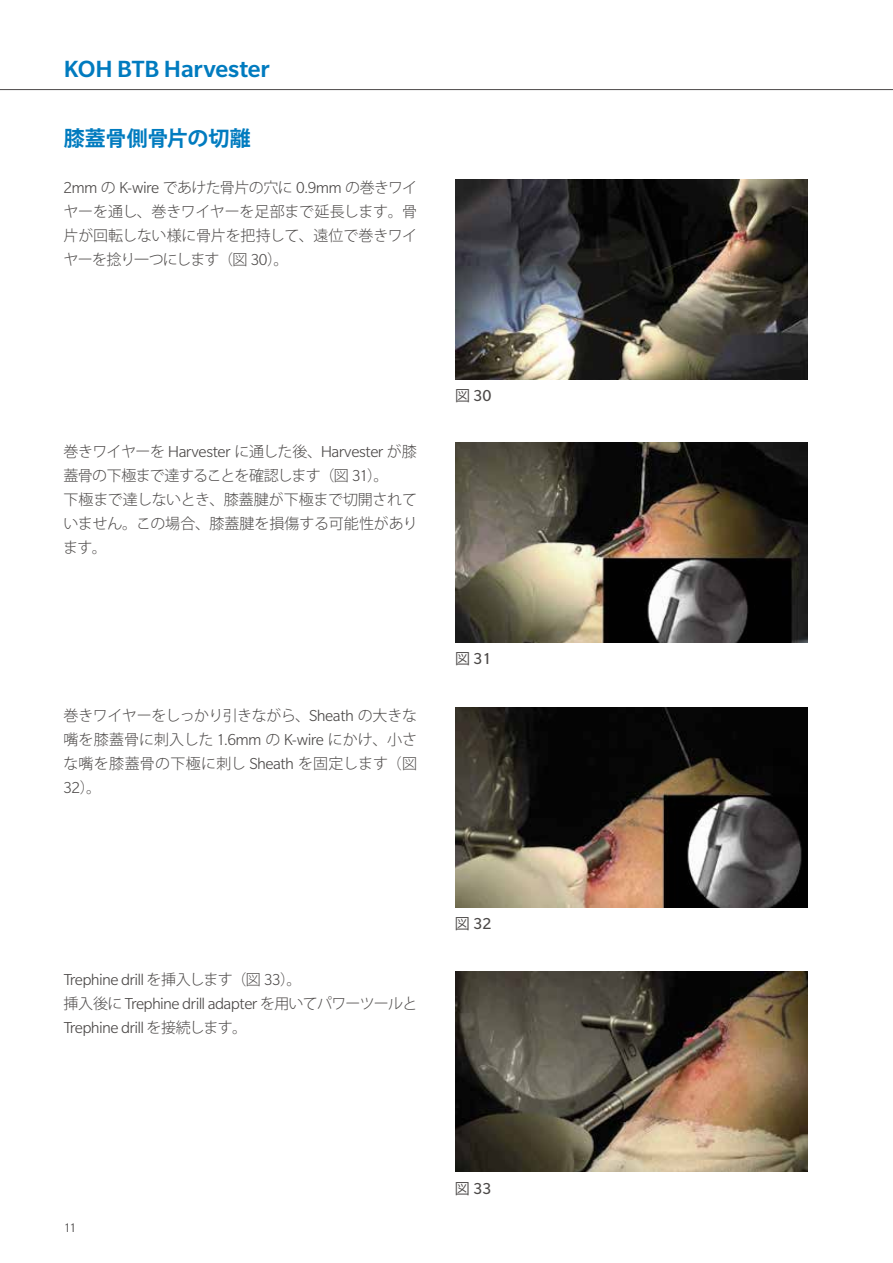
<style>
.page{position:relative;width:893px;height:1263px;background:#fff}
.page>*{position:absolute;margin:0;border:0;box-sizing:border-box;transform-origin:0 0}
.t1{font:500 25.5px "Slate Pro";letter-spacing:-.005em;color:#007bbf}
.t2{font:700 21px "Koz Go Pro";letter-spacing:-.005em;color:#007bbf}
.t3{font:300 17.25px/24px "Slate Pro";letter-spacing:-.035em;color:#4c4948}
.t4{font:17.25px "Slate Pro";letter-spacing:-.01em;color:#4c4948}
.t5{font:300 15px/24px "Koz Go Pro";letter-spacing:-.015em;color:#4c4948;text-align:justify}
.t6{font:13.5px "Slate Pro";color:#595757}
.s1{font-family:"Slate Pro";font-size:17.25px}
.s2{font-family:"Koz Go Pro";font-size:15px}
</style>
<div class="page">
<hr style="left:0;top:89px;width:893px;height:1px;background:#4c4948">
<img style="left:455px;top:179px;width:353px;height:200px">
<img style="left:455px;top:442px;width:353px;height:200px">
<img style="left:455px;top:707px;width:353px;height:200px">
<img style="left:455px;top:972px;width:353px;height:200px">
<h1 class="t1" style="left:64px;top:55px;width:208px">KOH BTB Harvester</h1>
<h2 class="t2" style="left:64px;top:125px;width:188px">膝蓋骨側骨片の切離</h2>
<p class="t5" style="left:63px;top:175px;width:355px"><span class="s1">2mm</span> の <span class="s1">K-wire</span> であけた骨片の穴に <span class="s1">0.9mm</span> の巻きワイヤーを通し、巻きワイヤーを足部まで延長します。骨片が回転しない様に骨片を把持して、遠位で巻きワイヤーを捻り一つにします（図 <span class="s1">30</span>）。</p>
<p class="t3" style="left:64px;top:439px;width:355px"><span class="s2">巻きワイヤーを</span> Harvester <span class="s2">に通した後、</span>Harvester <span class="s2">が膝</span></p>
<p class="t5" style="left:63px;top:463px;width:356px;text-align:left">蓋骨の下極まで達することを確認します（図 <span class="s1">31</span>）。<br>下極まで達しないとき、膝蓋腱が下極まで切開されていません。この場合、膝蓋腱を損傷する可能性があります。</p>
<p class="t5" style="left:63px;top:703px;width:355px">巻きワイヤーをしっかり引きながら、<span class="s1">Sheath</span> の大きな嘴を膝蓋骨に刺入した <span class="s1">1.6mm</span> の <span class="s1">K-wire</span> にかけ、小さな嘴を膝蓋骨の下極に刺し <span class="s1">Sheath</span> を固定します（図</p>
<p class="t3" style="left:64px;top:775px;width:39px">32<span class="s2">）。</span></p>
<p class="t4" style="left:455px;top:387px;width:38px"><span class="s2">図</span> 30</p>
<p class="t4" style="left:455px;top:649px;width:38px"><span class="s2">図</span> 31</p>
<p class="t3" style="left:64px;top:967px;width:355px">Trephine drill <span class="s2">を挿入します（図</span> 33<span class="s2">）。<br>挿入後に</span> Trephine drill adapter <span class="s2">を用いてパワーツールと<br></span>Trephine drill <span class="s2">を接続します。</span></p>
<p class="t4" style="left:455px;top:914px;width:38px"><span class="s2">図</span> 32</p>
<p class="t6" style="left:64px;top:1220px;width:14px">11</p>
<p class="t4" style="left:455px;top:1179px;width:38px"><span class="s2">図</span> 33</p>
</div>
